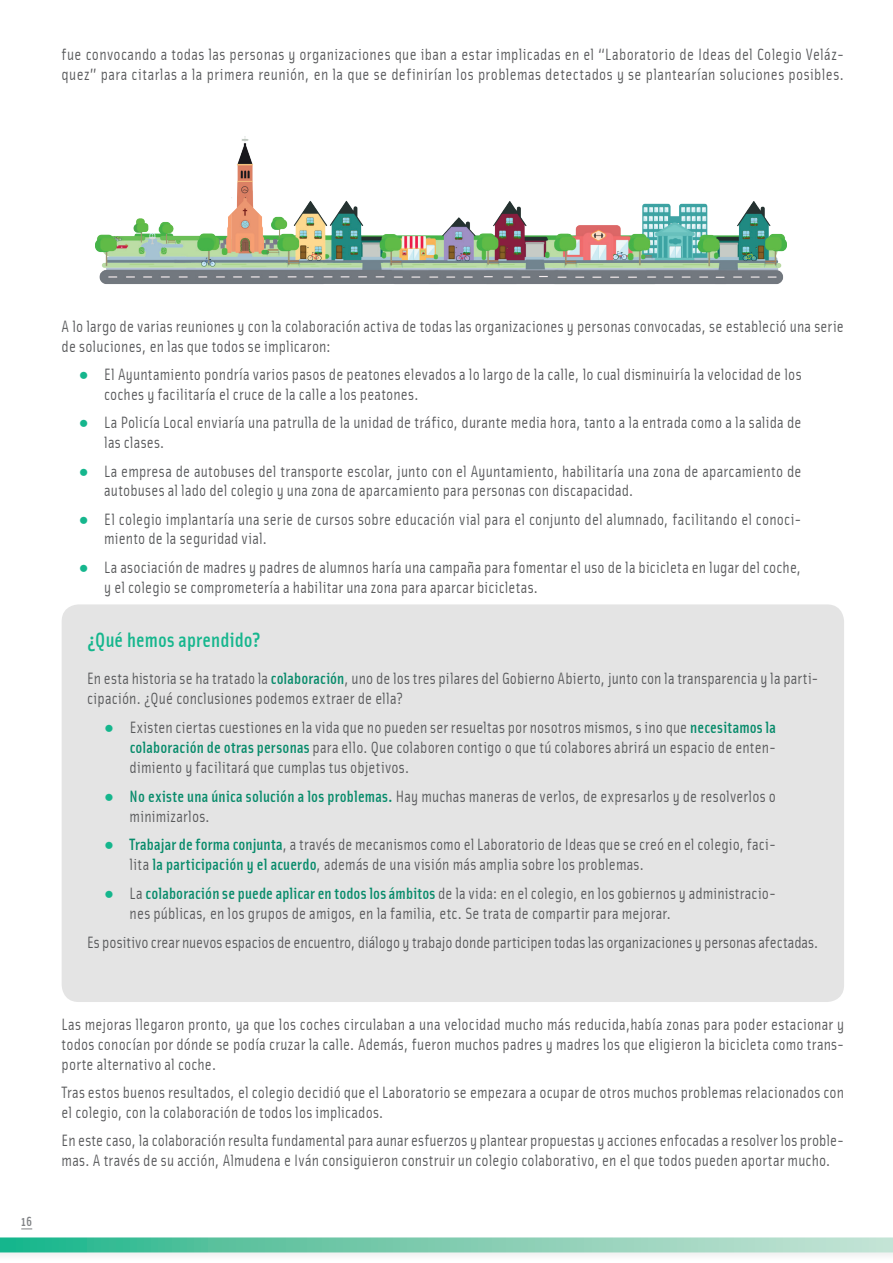
<style>
.page{position:relative;width:893px;height:1263px;background:#fff}
.page>*{position:absolute;margin:0;border:0;box-sizing:border-box;transform-origin:0 0}
.t1{font:500 21px "Solex";letter-spacing:.005em;color:#15b68d}
.t2{font:16.5px/19.8px "Solex";letter-spacing:.01em;color:#57585a}
.t3{font:500 13.5px "Solex";color:#808285}
.s1{font-family:"Courier New";color:#15b68d}
.s2{font-weight:500;color:#088b6b}
</style>
<div class="page">
<div style="left:0;top:1237px;width:893px;height:24px;background:#231f20;opacity:.06"></div>
<svg style="left:0;top:1237px;width:893px;height:15px;background:#7ecdb2"></svg>
<img style="left:96px;top:136px;width:691px;height:149px">
<div style="left:62px;top:604px;width:782px;height:398px;background:#e4e4e4;border-radius:17px"></div>
<p class="t2" style="left:62px;top:44px;width:784px">fue convocando a todas las personas y organizaciones que iban a estar implicadas en el “Laboratorio de Ideas del Colegio Veláz&shy;quez” para citarlas a la primera reunión, en la que se definirían los problemas detectados y se plantearían soluciones posibles.</p>
<p class="t3" style="left:21px;top:1212px;width:13px">16</p>
<p class="t2" style="left:62px;top:316px;width:784px">A lo largo de varias reuniones y con la colaboración activa de todas las organizaciones y personas convocadas, se estableció una serie de soluciones, en las que todos se implicaron:</p>
<p class="t2" style="left:104px;top:364px;width:699px;text-indent:-26px"><span class="s1">●</span> El Ayuntamiento pondría varios pasos de peatones elevados a lo largo de la calle, lo cual disminuiría la velocidad de los coches y facilitaría el cruce de la calle a los peatones.</p>
<p class="t2" style="left:104px;top:412px;width:699px;text-indent:-26px"><span class="s1">●</span> La Policía Local enviaría una patrulla de la unidad de tráfico, durante media hora, tanto a la entrada como a la salida de las clases.</p>
<p class="t2" style="left:104px;top:460px;width:699px;text-indent:-26px"><span class="s1">●</span> La empresa de autobuses del transporte escolar, junto con el Ayuntamiento, habilitaría una zona de aparcamiento de autobuses al lado del colegio y una zona de aparcamiento para personas con discapacidad.</p>
<p class="t2" style="left:104px;top:508px;width:699px;text-indent:-26px"><span class="s1">●</span> El colegio implantaría una serie de cursos sobre educación vial para el conjunto del alumnado, facilitando el conoci&shy;miento de la seguridad vial.</p>
<p class="t2" style="left:104px;top:556px;width:699px;text-indent:-26px"><span class="s1">●</span> La asociación de madres y padres de alumnos haría una campaña para fomentar el uso de la bicicleta en lugar del coche, y el colegio se comprometería a habilitar una zona para aparcar bicicletas.</p>
<h3 class="t1" style="left:87px;top:626px;width:175px">¿Qué hemos aprendido?</h3>
<p class="t2" style="left:87px;top:667px;width:733px">En esta historia se ha tratado la <span class="s2">colaboración</span>, uno de los tres pilares del Gobierno Abierto, junto con la transparencia y la parti&shy;cipación. ¿Qué conclusiones podemos extraer de ella?</p>
<p class="t2" style="left:130px;top:716px;width:648px;text-align:justify;text-indent:-25px"><span class="s1">●</span> Existen ciertas cuestiones en la vida que no pueden ser resueltas por nosotros mismos, s ino que <span class="s2">necesitamos la colaboración de otras personas</span> para ello. Que colaboren contigo o que tú colabores abrirá un espacio de enten&shy;dimiento y facilitará que cumplas tus objetivos.</p>
<p class="t2" style="left:130px;top:785px;width:648px;text-indent:-26px"><span class="s1">●</span> <span class="s2">No existe una única solución a los problemas.</span> Hay muchas maneras de verlos, de expresarlos y de resolverlos o minimizarlos.</p>
<p class="t2" style="left:130px;top:834px;width:648px;text-indent:-26px"><span class="s1">●</span> <span class="s2">Trabajar de forma conjunta</span>, a través de mecanismos como el Laboratorio de Ideas que se creó en el colegio, faci&shy;lita <span class="s2">la participación y el acuerdo</span>, además de una visión más amplia sobre los problemas.</p>
<p class="t2" style="left:130px;top:882px;width:648px;text-indent:-26px"><span class="s1">●</span> La <span class="s2">colaboración se puede aplicar en todos los ámbitos</span> de la vida: en el colegio, en los gobiernos y administracio&shy;nes públicas, en los grupos de amigos, en la familia, etc. Se trata de compartir para mejorar.</p>
<p class="t2" style="left:87px;top:931px;width:733px">Es positivo crear nuevos espacios de encuentro, diálogo y trabajo donde participen todas las organizaciones y personas afectadas.</p>
<p class="t2" style="left:62px;top:1014px;width:784px;text-align:justify">Las mejoras llegaron pronto, ya que los coches circulaban a una velocidad mucho más reducida,había zonas para poder estacionar y todos conocían por dónde se podía cruzar la calle. Además, fueron muchos padres y madres los que eligieron la bicicleta como trans&shy;porte alternativo al coche.</p>
<p class="t2" style="left:62px;top:1082px;width:784px">Tras estos buenos resultados, el colegio decidió que el Laboratorio se empezara a ocupar de otros muchos problemas relacionados con el colegio, con la colaboración de todos los implicados.</p>
<p class="t2" style="left:62px;top:1130px;width:784px">En este caso, la colaboración resulta fundamental para aunar esfuerzos y plantear propuestas y acciones enfocadas a resolver los proble&shy;mas. A través de su acción, Almudena e Iván consiguieron construir un colegio colaborativo, en el que todos pueden aportar mucho.</p>
</div>
